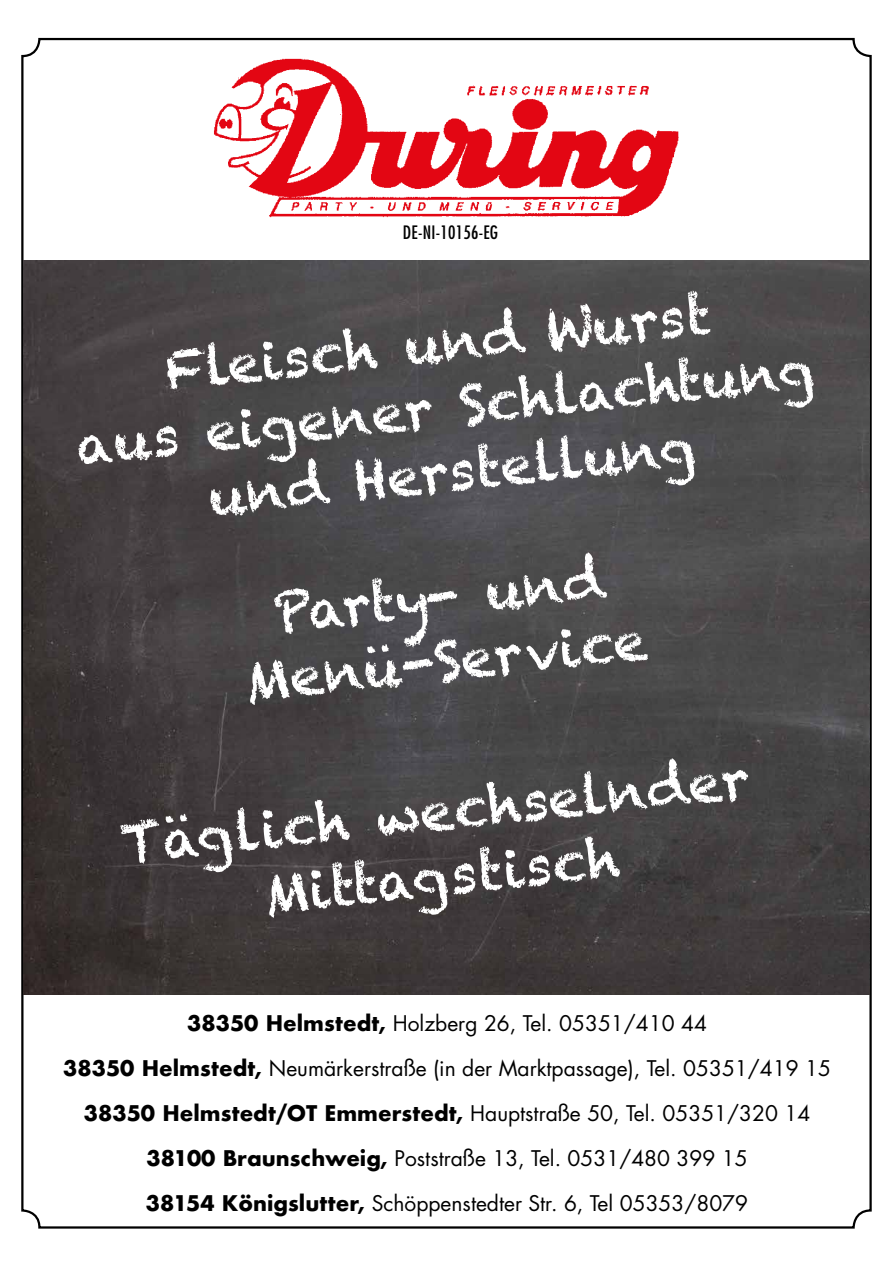
<style>
.page{position:relative;width:893px;height:1263px;background:#fff}
.page>*{position:absolute;margin:0;border:0;box-sizing:border-box;transform-origin:0 0}
.t1{font:54px/64.8px "Chalkduster";color:#fff;text-align:center}
.t2{font:21px/45px "Futura";color:#000;text-align:center}
.t3{font:condensed 18px "Futura";letter-spacing:.015em;color:#000}
.s1{font-weight:700}
</style>
<div class="page">
<img style="left:214px;top:58px;width:465px;height:160px">
<img style="left:23px;top:260px;width:846px;height:735px">
<p class="t3" style="left:403px;top:221px;width:97px">DE-NI-10156-EG</p>
<h1 class="t1" style="left:66px;top:349px;width:743px;rotate:-6deg">Fleisch und Wurst<br>aus eigener Schlachtung und Herstellung</h1>
<h1 class="t1" style="left:235px;top:585px;width:405px;rotate:-6deg">Party- und<br>Menü-Service</h1>
<h1 class="t1" style="left:117px;top:812px;width:633px;rotate:-6deg">Täglich wechselnder<br>Mittagstisch</h1>
<p class="t2" style="left:63px;top:1000px;width:769px"><span class="s1">38350 Helmstedt,</span> Holzberg 26, Tel. 05351/410 44<br><span class="s1">38350 Helmstedt,</span> Neumärkerstraße (in der Marktpassage), Tel. 05351/419 15<br><span class="s1">38350 Helmstedt/OT Emmerstedt,</span> Hauptstraße 50, Tel. 05351/320 14<br><span class="s1">38100 Braunschweig,</span> Poststraße 13, Tel. 0531/480 399 15<br><span class="s1">38154 Königslutter,</span> Schöppenstedter Str. 6, Tel 05353/8079</p>
</div>
